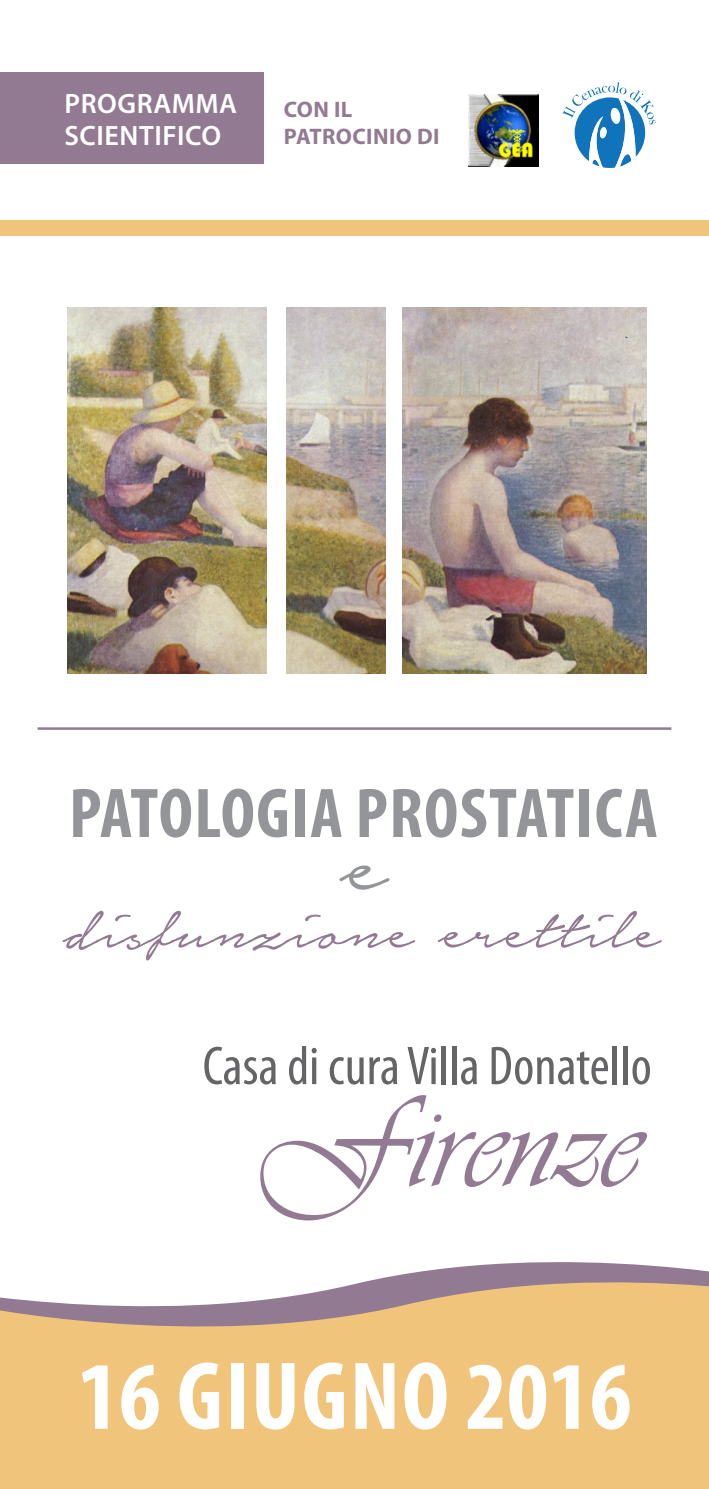
<style>
.page{position:relative;width:709px;height:1489px;background:#fff}
.page>*{position:absolute;margin:0;border:0;box-sizing:border-box;transform-origin:0 0}
.t1{font:131.5px "Notera Personal Use Only";color:#939598}
.t2{font:700 condensed 97.5px "Myriad Pro";letter-spacing:.02em;color:#fff}
.t3{font:84px "Notera Personal Use Only";color:#927a93}
.t4{font:700 condensed 71px "Myriad Pro";letter-spacing:.02em;color:#939598}
.t5{font:condensed 55px "Myriad Pro";color:#656568}
.t6{font:600 28px "Myriad Pro";letter-spacing:.02em;color:#fff}
.t7{font:700 22.5px "Myriad Pro";letter-spacing:.02em;color:#927a93}
</style>
<div class="page">
<div style="left:0;top:220px;width:709px;height:16px;background:#f0c57b"></div>
<svg style="left:0;top:1262px;width:709px;height:226px;background:#e8c38a"></svg>
<div style="left:0;top:73px;width:263px;height:91px;background:#927a93"></div>
<svg style="left:562px;top:82px;width:94px;height:86px"></svg>
<img style="left:468px;top:94px;width:70px;height:72px">
<img style="left:68px;top:308px;width:199px;height:365px">
<img style="left:286px;top:308px;width:99px;height:365px">
<img style="left:403px;top:308px;width:243px;height:365px">
<hr style="left:38px;top:727px;width:633px;height:2px;background:#927a93">
<svg style="left:260px;top:1095px;width:387px;height:125px"></svg>
<p class="t6" style="left:64px;top:85px;width:174px">PROGRAMMA</p>
<p class="t6" style="left:64px;top:118px;width:158px">SCIENTIFICO</p>
<p class="t7" style="left:284px;top:94px;width:70px">CON IL</p>
<p class="t7" style="left:284px;top:121px;width:157px">PATROCINIO DI</p>
<p class="t4" style="left:69px;top:769px;width:590px">PATOLOGIA PROSTATICA</p>
<p class="t1" style="left:340px;top:796px;width:48px">e</p>
<p class="t3" style="left:63px;top:888px;width:598px">disfunzione erettile</p>
<p class="t5" style="left:202px;top:1032px;width:450px">Casa di cura Villa Donatello</p>
<p class="t2" style="left:77px;top:1335px;width:555px">16 GIUGNO 2016</p>
</div>
